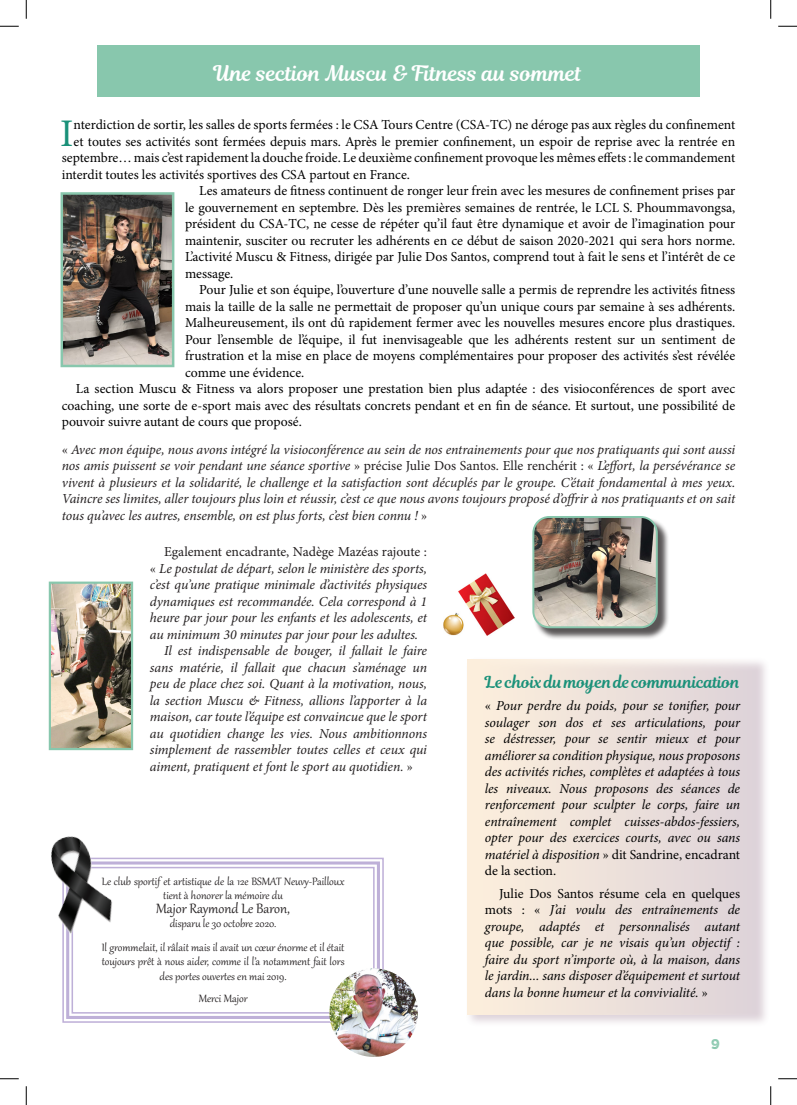
<style>
.page{position:relative;width:797px;height:1105px;background:#fff}
.page>*{position:absolute;margin:0;border:0;box-sizing:border-box;transform-origin:0 0}
.t1{font:39.12px "Minion Pro";color:#1a9179}
.t2{font:21.25px "Magnolia Script";color:#fff}
.t3{font:16.62px "Gabriola";color:#231f20}
.t4{font:16.25px "Magnolia Script";color:#1a9179}
.t5{font:13.75px/16.5px "Minion Pro";color:#000;text-align:justify}
.t6{font:italic 13.75px/16.5px "Minion Pro";letter-spacing:-.01em;color:#231f20;text-align:justify}
.t7{font:italic 13.75px/16.5px "Minion Pro";letter-spacing:-.005em;color:#000;text-align:justify}
.t8{font:13.75px "Wicked Grit";color:#88c7ad}
.t9{font:13.12px/14.2px "Gabriola";color:#231f20;text-align:center}
.s1{font-style:normal}
</style>
<div class="page">
<div style="left:97px;top:46px;width:602px;height:51px;background:#88c7ad"></div>
<svg style="left:467px;top:661px;width:299px;height:362px"></svg>
<div style="left:467px;top:659px;width:290px;height:355px;background:linear-gradient(to right,#fdefdc,#ded3d9)"></div>
<svg style="left:62px;top:857px;width:322px;height:166px"></svg>
<div style="left:66px;top:861px;width:314px;height:158px;border:3px solid #beb0d8"></div>
<div style="left:72px;top:867px;width:302px;height:147px;border:2px solid #beb0d8"></div>
<img style="left:51px;top:836px;width:71px;height:102px">
<img style="left:329px;top:968px;width:89px;height:89px;border-radius:44px">
<div style="left:534px;top:518px;width:135px;height:122px;background:#231f20;opacity:.75"></div>
<img style="left:534px;top:517px;width:122px;height:110px">
<div style="left:532px;top:516px;width:125px;height:112px;border:2px solid #88c7ad;border-radius:16px"></div>
<img style="left:64px;top:195px;width:107px;height:169px">
<div style="left:61px;top:192px;width:113px;height:175px;border:2px solid #88c7ad"></div>
<img style="left:52px;top:585px;width:78px;height:162px">
<div style="left:49px;top:582px;width:84px;height:168px;border:2px solid #88c7ad"></div>
<img style="left:444px;top:573px;width:71px;height:62px">
<svg style="left:0;top:25px;width:19px;height:2px"></svg>
<svg style="left:778px;top:25px;width:19px;height:2px"></svg>
<svg style="left:0;top:1078px;width:19px;height:1px"></svg>
<svg style="left:778px;top:1078px;width:19px;height:1px"></svg>
<svg style="left:25px;top:0;width:2px;height:19px"></svg>
<svg style="left:25px;top:1086px;width:2px;height:19px"></svg>
<svg style="left:770px;top:0;width:1px;height:19px"></svg>
<svg style="left:770px;top:1086px;width:1px;height:19px"></svg>
<p class="t2" style="left:213px;top:58px;width:370px">Une section Muscu &amp; Fitness au sommet</p>
<p class="t1" style="left:60px;top:107px;width:15px">I</p>
<p class="t5" style="left:74px;top:117px;width:663px">nterdiction de sortir, les salles de sports fermées : le CSA Tours Centre (CSA-TC) ne déroge pas aux règles du confinement</p>
<p class="t5" style="left:74px;top:133px;width:663px">et toutes ses activités sont fermées depuis mars. Après le premier confinement, un espoir de reprise avec la rentrée en</p>
<p class="t5" style="left:62px;top:150px;width:675px">septembre… mais c’est rapidement la douche froide. Le deuxième confinement provoque les mêmes effets : le commandement</p>
<p class="t5" style="left:62px;top:166px;width:350px">interdit toutes les activités sportives des CSA partout en France.</p>
<p class="t5" style="left:185px;top:183px;width:552px;text-indent:14px">Les amateurs de fitness continuent de ronger leur frein avec les mesures de confinement prises par le gouvernement en septembre. Dès les premières semaines de rentrée, le LCL S. Phoummavongsa, président du CSA-TC, ne cesse de répéter qu’il faut être dynamique et avoir de l’imagination pour maintenir, susciter ou recruter les adhérents en ce début de saison 2020-2021 qui sera hors norme.<br>L’activité Muscu &amp; Fitness, dirigée par Julie Dos Santos, comprend tout à fait le sens et l’intérêt de ce message.</p>
<p class="t5" style="left:185px;top:282px;width:551px;text-indent:14px">Pour Julie et son équipe, l’ouverture d’une nouvelle salle a permis de reprendre les activités fitness mais la taille de la salle ne permettait de proposer qu’un unique cours par semaine à ses adhérents.<br>Malheureusement, ils ont dû rapidement fermer avec les nouvelles mesures encore plus drastiques.<br>Pour l’ensemble de l’équipe, il fut inenvisageable que les adhérents restent sur un sentiment de frustration et la mise en place de moyens complémentaires pour proposer des activités s’est révélée comme une évidence.</p>
<p class="t5" style="left:62px;top:381px;width:675px;text-indent:14px">La section Muscu &amp; Fitness va alors proposer une prestation bien plus adaptée : des visioconférences de sport avec coaching, une sorte de e-sport mais avec des résultats concrets pendant et en fin de séance. Et surtout, une possibilité de pouvoir suivre autant de cours que proposé.</p>
<p class="t6" style="left:62px;top:441px;width:675px"><span class="s1">«</span> Avec mon équipe, nous avons intégré la visioconférence au sein de nos entrainements pour que nos pratiquants qui sont aussi nos amis puissent se voir pendant une séance sportive <span class="s1">» précise Julie Dos Santos. Elle renchérit : «</span> L’effort, la persévérance se vivent à plusieurs et la solidarité, le challenge et la satisfaction sont décuplés par le groupe. C’était fondamental à mes yeux.<br>Vaincre ses limites, aller toujours plus loin et réussir, c’est ce que nous avons toujours proposé d’offrir à nos pratiquants et on sait tous qu’avec les autres, ensemble, on est plus forts, c’est bien connu ! <span class="s1">»</span></p>
<p class="t6" style="left:150px;top:544px;width:279px;text-indent:14px"><span class="s1">Egalement encadrante, Nadège Mazéas rajoute : «</span> Le postulat de départ, selon le ministère des sports, c’est qu’une pratique minimale d’activités physiques dynamiques est recommandée. Cela correspond à 1 heure par jour pour les enfants et les adolescents, et au minimum 30 minutes par jour pour les adultes.</p>
<p class="t6" style="left:150px;top:643px;width:279px;text-indent:14px">Il est indispensable de bouger, il fallait le faire sans matérie, il fallait que chacun s’aménage un peu de place chez soi. Quant à la motivation, nous, la section Muscu &amp; Fitness, allions l’apporter à la maison, car toute l’équipe est convaincue que le sport au quotidien change les vies. Nous ambitionnons simplement de rassembler toutes celles et ceux qui aiment, pratiquent et font le sport au quotidien. <span class="s1">»</span></p>
<p class="t9" style="left:102px;top:873px;width:244px">Le club sportif et artistique de la 12e BSMAT Neuvy-Pailloux tient à honorer la mémoire du</p>
<p class="t3" style="left:156px;top:898px;width:135px">Major Raymond Le Baron,</p>
<p class="t9" style="left:170px;top:916px;width:108px">disparu le 30 octobre 2020.</p>
<p class="t9" style="left:102px;top:939px;width:244px">Il grommelait, il râlait mais il avait un cœur énorme et il était toujours prêt à nous aider, comme il l’a notamment fait lors des portes ouvertes en mai 2019.</p>
<p class="t9" style="left:199px;top:991px;width:50px">Merci Major</p>
<p class="t4" style="left:485px;top:670px;width:257px">Le choix du moyen de communication</p>
<p class="t7" style="left:485px;top:698px;width:257px"><span class="s1">«</span> Pour perdre du poids, pour se tonifier, pour soulager son dos et ses articulations, pour se déstresser, pour se sentir mieux et pour améliorer sa condition physique, nous proposons des activités riches, complètes et adaptées à tous les niveaux. Nous proposons des séances de renforcement pour sculpter le corps, faire un entraînement complet cuisses-abdos-fessiers, opter pour des exercices courts, avec ou sans matériel à disposition <span class="s1">» dit Sandrine, encadrant de la section.</span></p>
<p class="t7" style="left:485px;top:885px;width:257px;text-indent:14px"><span class="s1">Julie Dos Santos résume cela en quelques mots : «</span> J’ai voulu des entraînements de groupe, adaptés et personnalisés autant que possible, car je ne visais qu’un objectif : faire du sport n’importe où, à la maison, dans le jardin... sans disposer d’équipement et surtout dans la bonne humeur et la convivialité. <span class="s1">»</span></p>
<p class="t8" style="left:710px;top:1036px;width:11px">9</p>
</div>
